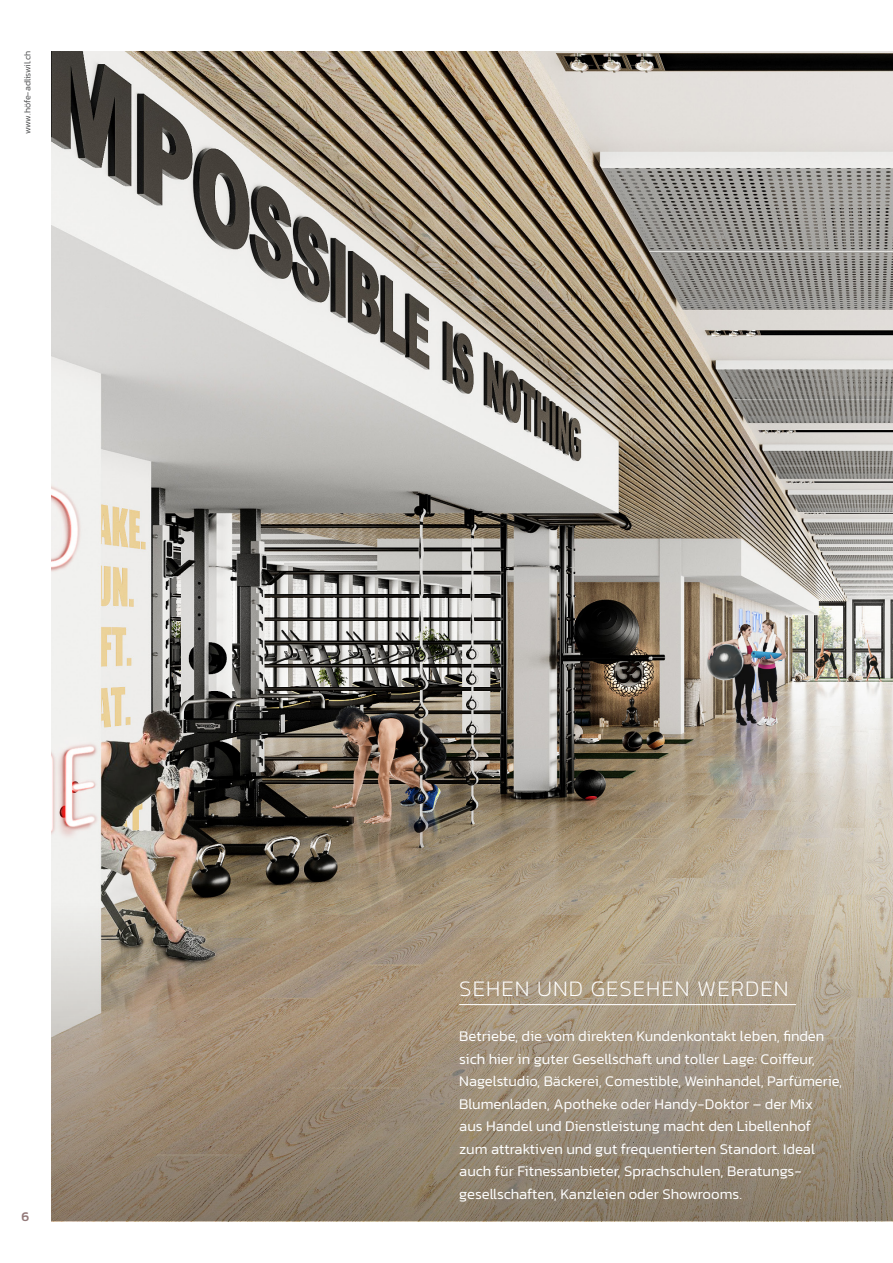
<style>
.page{position:relative;width:893px;height:1263px;background:#fff}
.page>*{position:absolute;margin:0;border:0;box-sizing:border-box;transform-origin:0 0}
.t1{font:200 22.5px "Kanit";letter-spacing:.05em;color:#fff}
.t2{font:300 15px/22.5px "Kanit";color:#fff}
.t3{font:500 13.5px "Kanit";color:#937979}
.t4{font:300 9px "Kanit";letter-spacing:-.015em;color:#4b4c4d}
</style>
<div class="page">
<img style="left:51px;top:51px;width:842px;height:850px">
<svg style="left:51px;top:901px;width:842px;height:320px;background:#a0917c"></svg>
<hr style="left:459px;top:1004px;width:337px;height:1px;background:#fff">
<p class="t4" style="left:21px;top:134px;width:85px;rotate:-90deg">www.höfe-adliswil.ch</p>
<p class="t3" style="left:22px;top:1206px;width:9px">6</p>
<h1 class="t1" style="left:459px;top:973px;width:331px">SEHEN UND GESEHEN WERDEN</h1>
<p class="t2" style="left:459px;top:1025px;width:384px">Betriebe, die vom direkten Kundenkontakt leben, finden sich hier in guter Gesellschaft und toller Lage: Coiffeur, Nagelstudio, Bäckerei, Comestible, Weinhandel, Parfümerie, Blumenladen, Apotheke oder Handy-Doktor – der Mix<br>aus Handel und Dienstleistung macht den Libellenhof zum attraktiven und gut frequentierten Standort. Ideal auch für Fitnessanbieter, Sprachschulen, Beratungs&shy;gesellschaften, Kanzleien oder Showrooms.</p>
</div>
